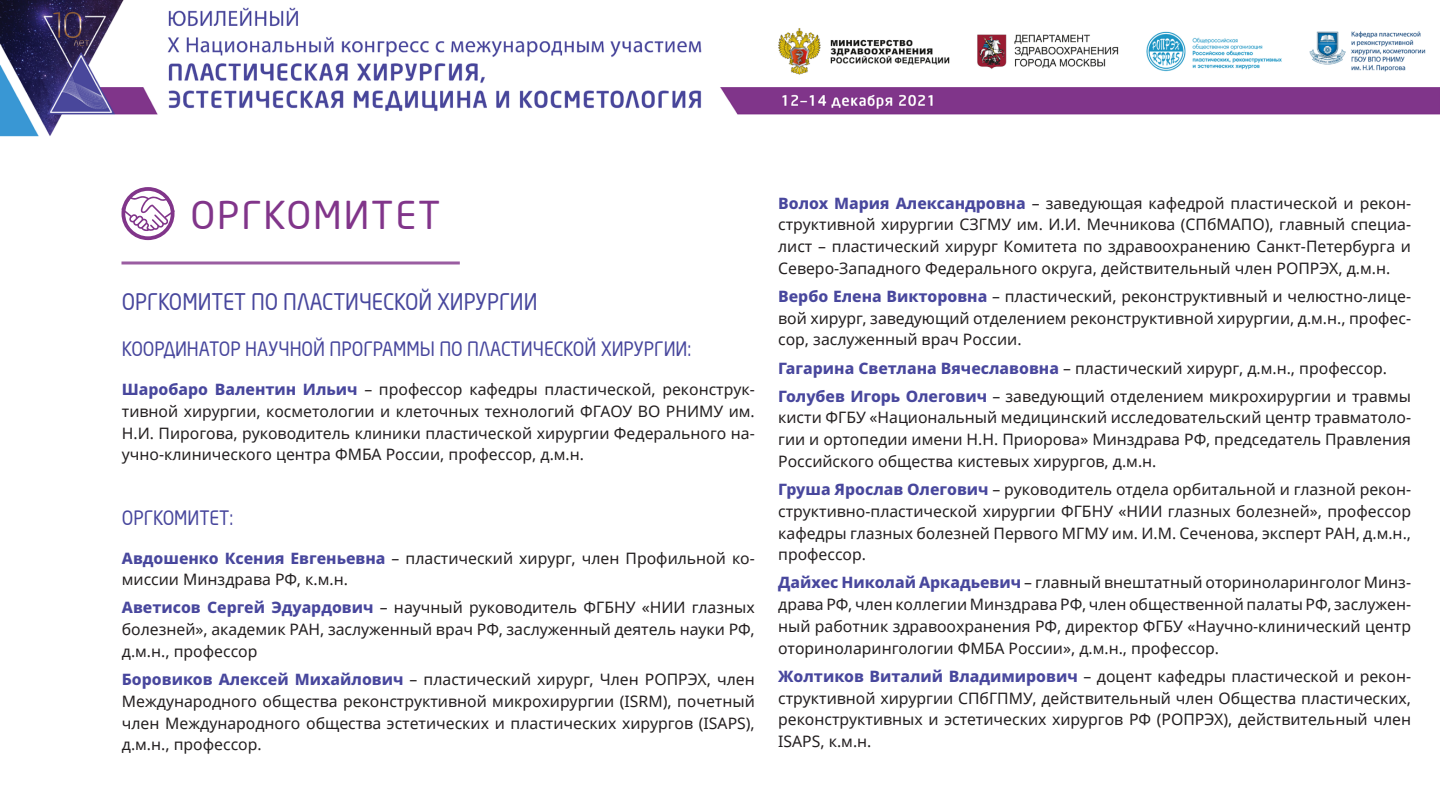
<style>
.page{position:relative;width:1440px;height:810px;background:#fff}
.page>*{position:absolute;margin:0;border:0;box-sizing:border-box;transform-origin:0 0}
.t1{font:37.65px "Neo Sans Cyr";letter-spacing:.05em;color:#81358a}
.t2{font:22.5px "Neo Sans Pro";color:#48479d;scale:.9 1}
.t3{font:19.5px "Neo Sans Pro";color:#48479d;scale:.9 1}
.t4{font:15.75px/21.8px "Noto Sans";color:#231f20;text-align:justify}
.s1{font-weight:800;color:#48479d}
</style>
<div class="page">
<img style="left:0;top:0;width:1440px;height:265px">
<hr style="left:122px;top:261px;width:338px;height:3px;background:#9a5da1">
<div style="left:122px;top:187px;width:53px;height:53px;border:4px solid #81358a;border-radius:50%"></div>
<svg style="left:121px;top:196px;width:54px;height:35px"></svg>
<h1 class="t1" style="left:191px;top:193px;width:251px">ОРГКОМИТЕТ</h1>
<h2 class="t2" style="left:122px;top:288px;width:463px">ОРГКОМИТЕТ ПО ПЛАСТИЧЕСКОЙ ХИРУРГИИ</h2>
<p class="t3" style="left:122px;top:337px;width:634px">КООРДИНАТОР НАУЧНОЙ ПРОГРАММЫ ПО ПЛАСТИЧЕСКОЙ ХИРУРГИИ:</p>
<p class="t4" style="left:122px;top:378px;width:634px"><span class="s1">Шаробаро Валентин Ильич</span> – профессор кафедры пластической, реконструк&shy;тивной хирургии, косметологии и клеточных технологий ФГАОУ ВО РНИМУ им.<br>Н.И. Пирогова, руководитель клиники пластической хирургии Федерального на&shy;учно-клинического центра ФМБА России, профессор, д.м.н.</p>
<p class="t3" style="left:122px;top:506px;width:125px">ОРГКОМИТЕТ:</p>
<p class="t4" style="left:122px;top:547px;width:634px"><span class="s1">Авдошенко Ксения Евгеньевна</span> – пластический хирург, член Профильной ко&shy;миссии Минздрава РФ, к.м.н.</p>
<p class="t4" style="left:122px;top:596px;width:634px"><span class="s1">Аветисов Сергей Эдуардович</span> – научный руководитель ФГБНУ «НИИ глазных болезней», академик РАН, заслуженный врач РФ, заслуженный деятель науки РФ, д.м.н., профессор</p>
<p class="t4" style="left:122px;top:668px;width:634px"><span class="s1">Боровиков Алексей Михайлович</span> – пластический хирург, Член РОПРЭХ, член Международного общества реконструктивной микрохирургии (ISRM), почетный член Международного общества эстетических и пластических хирургов (ISAPS), д.м.н., профессор.</p>
<p class="t4" style="left:778px;top:192px;width:634px"><span class="s1">Волох Мария Александровна</span> – заведующая кафедрой пластической и рекон&shy;структивной хирургии СЗГМУ им. И.И. Мечникова (СПбМАПО), главный специа&shy;лист – пластический хирург Комитета по здравоохранению Санкт-Петербурга и Северо-Западного Федерального округа, действительный член РОПРЭХ, д.м.н.</p>
<p class="t4" style="left:778px;top:285px;width:634px"><span class="s1">Вербо Елена Викторовна</span> – пластический, реконструктивный и челюстно-лице&shy;вой хирург, заведующий отделением реконструктивной хирургии, д.м.н., профес&shy;сор, заслуженный врач России.</p>
<p class="t4" style="left:778px;top:353px;width:634px;line-height:28.1px"><span class="s1">Гагарина Светлана Вячеславовна</span> – пластический хирург, д.м.н., профессор.<br><span class="s1">Голубев Игорь Олегович</span> – заведующий отделением микрохирургии и травмы</p>
<p class="t4" style="left:778px;top:406px;width:634px">кисти ФГБУ «Национальный медицинский исследовательский центр травматоло&shy;гии и ортопедии имени Н.Н. Приорова» Минздрава РФ, председатель Правления Российского общества кистевых хирургов, д.м.н.</p>
<p class="t4" style="left:778px;top:478px;width:634px"><span class="s1">Груша Ярослав Олегович</span> – руководитель отдела орбитальной и глазной рекон&shy;структивно-пластической хирургии ФГБНУ «НИИ глазных болезней», профессор кафедры глазных болезней Первого МГМУ им. И.М. Сеченова, эксперт РАН, д.м.н., профессор.</p>
<p class="t4" style="left:778px;top:571px;width:634px"><span class="s1">Дайхес Николай Аркадьевич</span> – главный внештатный оториноларинголог Минз&shy;драва РФ, член коллегии Минздрава РФ, член общественной палаты РФ, заслужен&shy;ный работник здравоохранения РФ, директор ФГБУ «Научно-клинический центр оториноларингологии ФМБА России», д.м.н., профессор.</p>
<p class="t4" style="left:778px;top:665px;width:634px"><span class="s1">Жолтиков Виталий Владимирович</span> – доцент кафедры пластической и рекон&shy;структивной хирургии СПбГПМУ, действительный член Общества пластических, реконструктивных и эстетических хирургов РФ (РОПРЭХ), действительный член ISAPS, к.м.н.</p>
</div>
